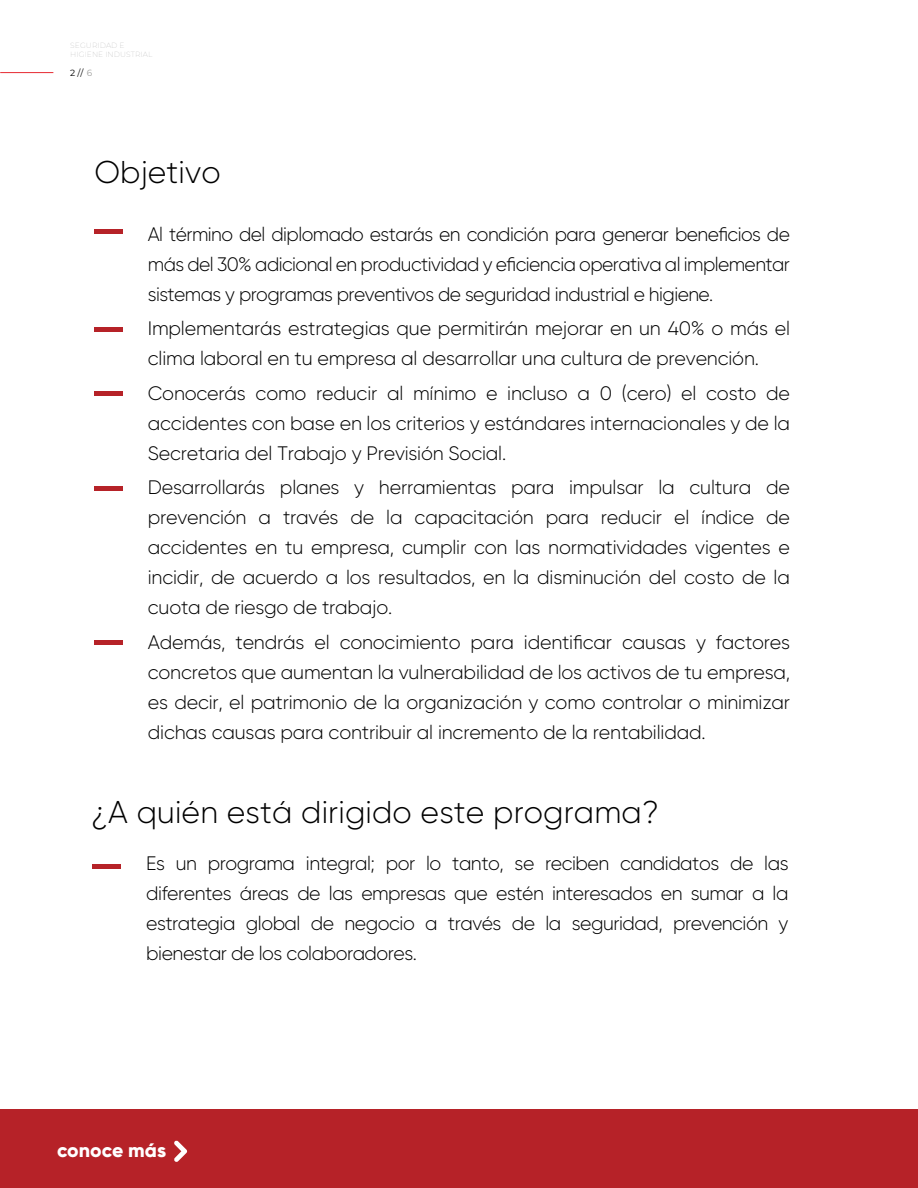
<style>
.page{position:relative;width:918px;height:1188px;background:#fff}
.page>*{position:absolute;margin:0;border:0;box-sizing:border-box;transform-origin:0 0}
.t1{font:300 31.5px "Gilroy";letter-spacing:.005em;color:#000}
.t2{font:300 19.5px/30px "Gilroy";letter-spacing:-.01em;color:#000;text-align:justify}
.t3{font:800 19.5px "Gilroy";color:#fff}
.t4{font:9px "Montserrat";color:#000}
.s1{color:#9d9d9c}
</style>
<div class="page">
<div style="left:0;top:1109px;width:918px;height:79px;background:#b62228"></div>
<hr style="left:0;top:72px;width:53px;height:1px;background:#e62a32">
<svg style="left:174px;top:1140px;width:13px;height:22px"></svg>
<hr style="left:94px;top:230px;width:29px;height:4px;background:#b62228">
<hr style="left:94px;top:327px;width:29px;height:4px;background:#b62228">
<hr style="left:94px;top:392px;width:29px;height:4px;background:#b62228">
<hr style="left:94px;top:486px;width:29px;height:4px;background:#b62228">
<hr style="left:94px;top:641px;width:29px;height:4px;background:#b62228">
<hr style="left:93px;top:865px;width:28px;height:4px;background:#b62228">
<p class="t4" style="left:70px;top:66px;width:24px">2 // <span class="s1">6</span></p>
<h1 class="t1" style="left:94px;top:153px;width:128px">Objetivo</h1>
<p class="t2" style="left:148px;top:219px;width:644px">Al término del diplomado estarás en condición para generar beneficios de más del 30% adicional en productividad y eficiencia operativa al implementar sistemas y programas preventivos de seguridad industrial e higiene.</p>
<p class="t2" style="left:148px;top:313px;width:644px">Implementarás estrategias que permitirán mejorar en un 40% o más el clima laboral en tu empresa al desarrollar una cultura de prevención.</p>
<p class="t2" style="left:148px;top:378px;width:644px">Conocerás como reducir al mínimo e incluso a 0 (cero) el costo de accidentes con base en los criterios y estándares internacionales y de la Secretaria del Trabajo y Previsión Social.</p>
<p class="t2" style="left:148px;top:472px;width:644px">Desarrollarás planes y herramientas para impulsar la cultura de prevención a través de la capacitación para reducir el índice de accidentes en tu empresa, cumplir con las normatividades vigentes e incidir, de acuerdo a los resultados, en la disminución del costo de la cuota de riesgo de trabajo.</p>
<p class="t2" style="left:148px;top:627px;width:644px">Además, tendrás el conocimiento para identificar causas y factores concretos que aumentan la vulnerabilidad de los activos de tu empresa, es decir, el patrimonio de la organización y como controlar o minimizar dichas causas para contribuir al incremento de la rentabilidad.</p>
<h1 class="t1" style="left:91px;top:792px;width:569px">¿A quién está dirigido este programa?</h1>
<p class="t2" style="left:146px;top:848px;width:644px">Es un programa integral; por lo tanto, se reciben candidatos de las diferentes áreas de las empresas que estén interesados en sumar a la estrategia global de negocio a través de la seguridad, prevención y bienestar de los colaboradores.</p>
<p class="t3" style="left:57px;top:1138px;width:111px">conoce más</p>
</div>
